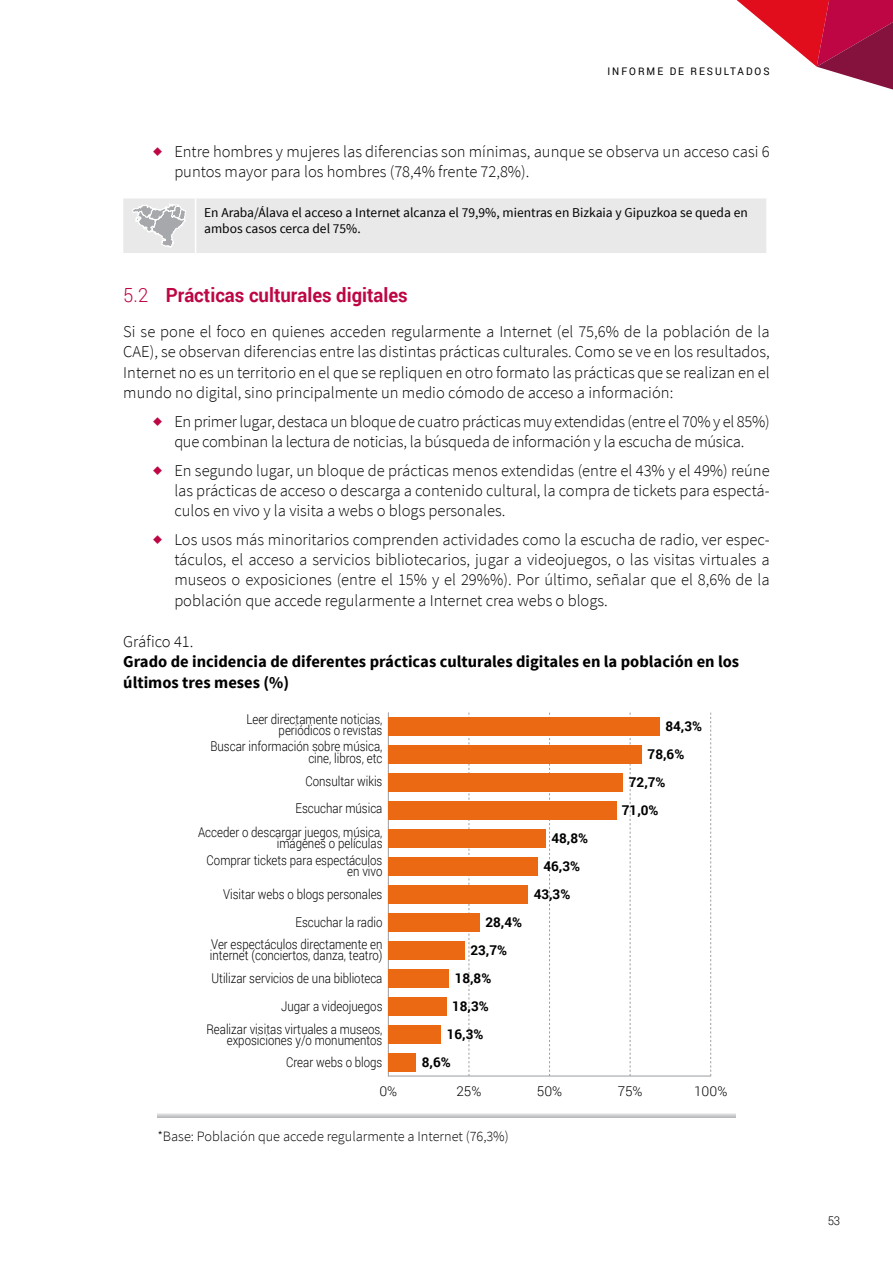
<style>
.page{position:relative;width:893px;height:1263px;background:#fff}
.page>*{position:absolute;margin:0;border:0;box-sizing:border-box;transform-origin:0 0}
.t1{font:700 19.5px "Roboto";color:#bd0643;scale:.95 1}
.t2{font:300 16.5px/20.2px "Source Sans Pro";color:#000;text-align:justify}
.t3{font:700 16.5px/20.2px "Source Sans Pro";color:#000}
.t4{font:300 14.25px "Source Sans Pro";color:#000}
.t5{font:300 13.5px/11.2px "Roboto";color:#000;text-align:right;scale:.85 1}
.t6{font:13.5px/16.2px "Source Sans Pro";color:#000}
.t7{font:700 13.5px "Roboto";color:#000}
.t8{font:300 13.5px "Roboto";color:#000}
.t9{font:300 12px "Roboto";color:#000;scale:.95 1}
.t10{font:10.5px "Roboto";letter-spacing:.2em;color:#000;scale:.95 1}
.s1{font-weight:300}
</style>
<div class="page">
<svg style="left:736px;top:0;width:157px;height:90px"></svg>
<div style="left:123px;top:198px;width:643px;height:55px;background:#e9e9ea"></div>
<svg style="left:157px;top:1113px;width:579px;height:4px;background:#d6d7d8"></svg>
<hr style="left:388px;top:1076px;width:323px;height:1px;background:#9c9e9f">
<svg style="left:469px;top:713px;width:1px;height:363px"></svg>
<svg style="left:549px;top:713px;width:1px;height:363px"></svg>
<svg style="left:630px;top:713px;width:1px;height:363px"></svg>
<svg style="left:710px;top:713px;width:1px;height:363px"></svg>
<hr style="left:388px;top:713px;width:1px;height:363px;background:#9c9e9f">
<div style="left:388px;top:717px;width:272px;height:19px;background:#eb6913"></div>
<div style="left:388px;top:745px;width:254px;height:19px;background:#eb6913"></div>
<div style="left:388px;top:773px;width:235px;height:19px;background:#eb6913"></div>
<div style="left:388px;top:801px;width:229px;height:19px;background:#eb6913"></div>
<div style="left:388px;top:829px;width:158px;height:19px;background:#eb6913"></div>
<div style="left:388px;top:857px;width:150px;height:19px;background:#eb6913"></div>
<div style="left:388px;top:885px;width:140px;height:19px;background:#eb6913"></div>
<div style="left:388px;top:913px;width:92px;height:18px;background:#eb6913"></div>
<div style="left:388px;top:941px;width:77px;height:18px;background:#eb6913"></div>
<div style="left:388px;top:969px;width:61px;height:18px;background:#eb6913"></div>
<div style="left:388px;top:997px;width:59px;height:18px;background:#eb6913"></div>
<div style="left:388px;top:1025px;width:53px;height:18px;background:#eb6913"></div>
<div style="left:388px;top:1053px;width:28px;height:18px;background:#eb6913"></div>
<p class="t10" style="left:607px;top:64px;width:172px">INFORME DE RESULTADOS</p>
<p class="t2" style="left:174px;top:141px;width:597px;text-indent:-21px"><sup>◆</sup> Entre hombres y mujeres las diferencias son mínimas, aunque se observa un acceso casi 6 puntos mayor para los hombres (78,4% frente 72,8%).</p>
<p class="t6" style="left:204px;top:205px;width:545px">En Araba/Álava el acceso a Internet alcanza el 79,9%, mientras en Bizkaia y Gipuzkoa se queda en ambos casos cerca del 75%.</p>
<p class="t1" style="left:123px;top:281px;width:301px"><span class="s1">5.2</span> Prácticas culturales digitales</p>
<p class="t2" style="left:123px;top:322px;width:648px">Si se pone el foco en quienes acceden regularmente a Internet (el 75,6% de la población de la CAE), se observan diferencias entre las distintas prácticas culturales. Como se ve en los resultados, Internet no es un territorio en el que se repliquen en otro formato las prácticas que se realizan en el mundo no digital, sino principalmente un medio cómodo de acceso a información:</p>
<p class="t2" style="left:153px;top:411px;width:618px;text-align:center"><sup>◆</sup> En primer lugar, destaca un bloque de cuatro prácticas muy extendidas (entre el 70% y el 85%) que combinan la lectura de noticias, la búsqueda de información y la escucha de música.</p>
<p class="t2" style="left:174px;top:460px;width:597px;text-indent:-21px"><sup>◆</sup> En segundo lugar, un bloque de prácticas menos extendidas (entre el 43% y el 49%) reúne las prácticas de acceso o descarga a contenido cultural, la compra de tickets para espectá&shy;culos en vivo y la visita a webs o blogs personales.</p>
<p class="t2" style="left:174px;top:529px;width:597px;text-indent:-21px"><sup>◆</sup> Los usos más minoritarios comprenden actividades como la escucha de radio, ver espec&shy;táculos, el acceso a servicios bibliotecarios, jugar a videojuegos, o las visitas virtuales a museos o exposiciones (entre el 15% y el 29%%). Por último, señalar que el 8,6% de la población que accede regularmente a Internet crea webs o blogs.</p>
<p class="t2" style="left:123px;top:632px;width:72px">Gráfico 41.</p>
<p class="t3" style="left:123px;top:652px;width:617px">Grado de incidencia de diferentes prácticas culturales digitales en la población en los últimos tres meses (%)</p>
<p class="t5" style="left:246px;top:713px;width:162px">Leer directamente noticias, periódicos o revistas</p>
<p class="t5" style="left:210px;top:740px;width:204px">Buscar información sobre música, cine, libros, etc</p>
<p class="t5" style="left:295px;top:767px;width:104px;line-height:27.8px">Consultar wikis<br>Escuchar música</p>
<p class="t5" style="left:198px;top:826px;width:218px">Acceder o descargar juegos, música, imágenes o películas</p>
<p class="t5" style="left:207px;top:854px;width:208px">Comprar tickets para espectáculos en vivo</p>
<p class="t5" style="left:223px;top:880px;width:189px;line-height:27.6px">Visitar webs o blogs personales<br>Escuchar la radio</p>
<p class="t5" style="left:210px;top:938px;width:204px;text-align:left">Ver espectáculos directamente en internet (conciertos, danza, teatro)</p>
<p class="t5" style="left:211px;top:964px;width:203px;line-height:27.6px">Utilizar servicios de una biblioteca<br>Jugar a videojuegos</p>
<p class="t5" style="left:206px;top:1023px;width:209px">Realizar visitas virtuales a museos, exposiciones y/o monumentos</p>
<p class="t5" style="left:286px;top:1056px;width:115px">Crear webs o blogs</p>
<p class="t7" style="left:485px;top:913px;width:38px">28,4%</p>
<p class="t7" style="left:470px;top:940px;width:38px">23,7%</p>
<p class="t7" style="left:455px;top:968px;width:38px">18,8%</p>
<p class="t7" style="left:452px;top:996px;width:38px">18,3%</p>
<p class="t7" style="left:447px;top:1024px;width:38px">16,3%</p>
<p class="t7" style="left:422px;top:1052px;width:30px">8,6%</p>
<p class="t7" style="left:551px;top:829px;width:38px">48,8%</p>
<p class="t7" style="left:543px;top:857px;width:38px">46,3%</p>
<p class="t7" style="left:534px;top:885px;width:38px">43,3%</p>
<p class="t7" style="left:665px;top:717px;width:38px">84,3%</p>
<p class="t7" style="left:648px;top:745px;width:38px">78,6%</p>
<p class="t7" style="left:629px;top:773px;width:38px">72,7%</p>
<p class="t7" style="left:622px;top:801px;width:38px">71,0%</p>
<p class="t8" style="left:379px;top:1081px;width:19px">0%</p>
<p class="t8" style="left:456px;top:1081px;width:26px">25%</p>
<p class="t8" style="left:537px;top:1081px;width:27px">50%</p>
<p class="t8" style="left:618px;top:1081px;width:26px">75%</p>
<p class="t8" style="left:694px;top:1081px;width:35px">100%</p>
<p class="t4" style="left:157px;top:1127px;width:353px">*Base: Población que accede regularmente a Internet (76,3%)</p>
<p class="t9" style="left:828px;top:1212px;width:15px">53</p>
</div>
